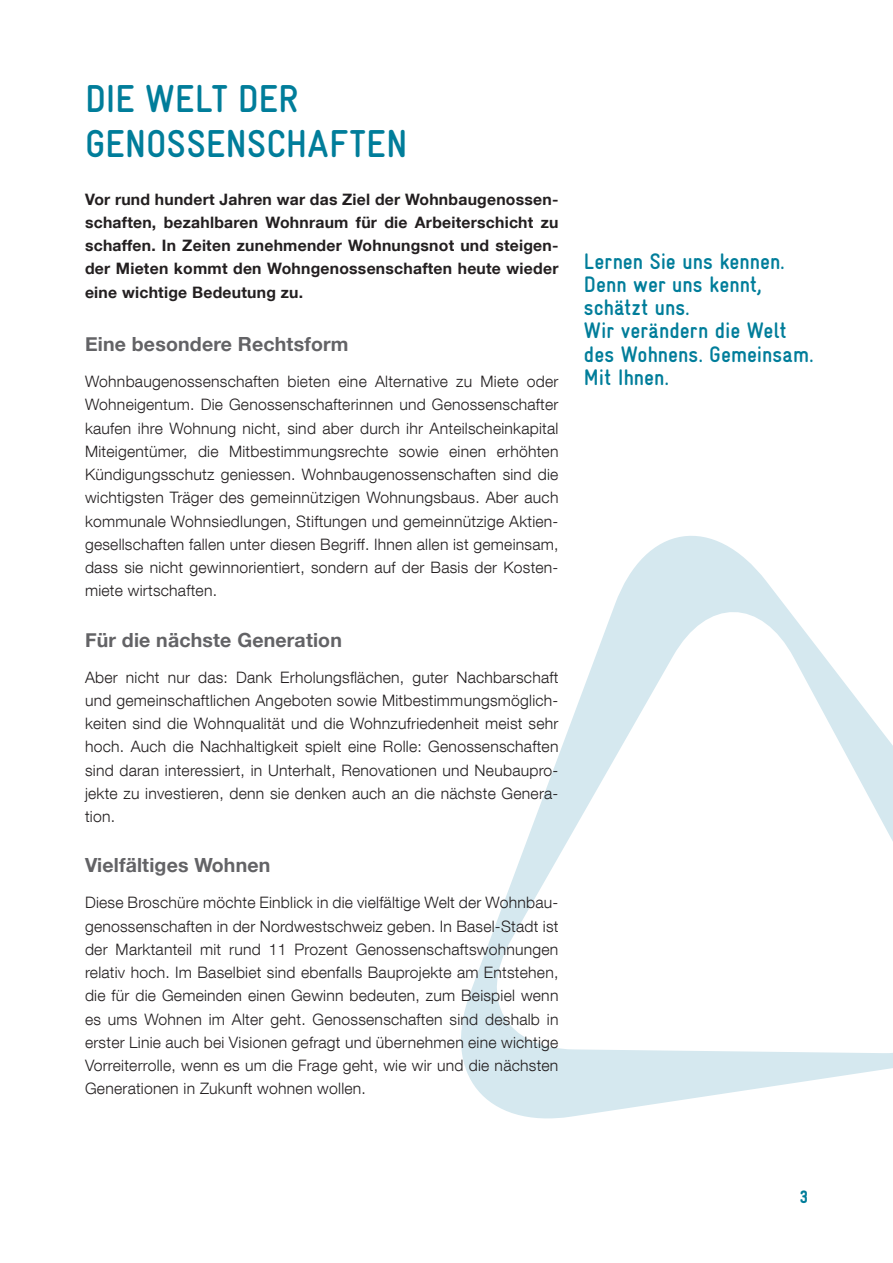
<style>
.page{position:relative;width:893px;height:1263px;background:#fff}
.page>*{position:absolute;margin:0;border:0;box-sizing:border-box;transform-origin:0 0}
._03_Titel_grün_versa{font:39px/45px "Gravur Condensed Bold CE";letter-spacing:.005em;color:#007d9a}
._01_WBG_Body_Zwische{font:22.5px/23.2px "Gravur Condensed Bold CE";color:#007d9a}
._03_WBG_Abschnitte{font:700 19.5px "Helvetica Neue";letter-spacing:.01em;color:#636366}
.t1{font:18px "Gravur Condensed Black CE";color:#007d9a}
._01_WBG_Body{font:300 15.75px/23.2px "Helvetica Neue LT Com";letter-spacing:.015em;color:#231f20;text-align:justify}
._01_WBG_Lead_schwarz{font:700 15.75px/23.2px "Helvetica Neue LT Com";letter-spacing:.015em;color:#231f20;text-align:justify}
</style>
<div class="page">
<svg style="left:461px;top:536px;width:432px;height:583px"></svg>
<p class="_03_Titel_grün_versa" style="left:85px;top:77px;width:324px">DIE WELT DER<br>GENOSSENSCHAFTEN</p>
<p class="_01_WBG_Lead_schwarz" style="left:85px;top:187px;width:475px">Vor rund hundert Jahren war das Ziel der Wohnbaugenossen&shy;schaften, bezahlbaren Wohnraum für die Arbeiterschicht zu schaffen. In Zeiten zunehmender Wohnungsnot und steigen&shy;der Mieten kommt den Wohngenossenschaften heute wieder eine wichtige Bedeutung zu.</p>
<p class="_03_WBG_Abschnitte" style="left:85px;top:329px;width:265px">Eine besondere Rechtsform</p>
<p class="_01_WBG_Body" style="left:85px;top:369px;width:475px">Wohnbaugenossenschaften bieten eine Alternative zu Miete oder Wohneigentum. Die Genossenschafterinnen und Genossenschafter kaufen ihre Wohnung nicht, sind aber durch ihr Anteilscheinkapital Miteigentümer, die Mitbestimmungsrechte sowie einen erhöhten Kündigungsschutz geniessen. Wohnbaugenossenschaften sind die wichtigsten Träger des gemeinnützigen Wohnungsbaus. Aber auch kommunale Wohnsiedlungen, Stiftungen und gemeinnützige Aktien&shy;gesellschaften fallen unter diesen Begriff. Ihnen allen ist gemeinsam, dass sie nicht gewinnorientiert, sondern auf der Basis der Kosten&shy;miete wirtschaften.</p>
<p class="_03_WBG_Abschnitte" style="left:85px;top:624px;width:258px">Für die nächste Generation</p>
<p class="_01_WBG_Body" style="left:85px;top:665px;width:475px">Aber nicht nur das: Dank Erholungsflächen, guter Nachbarschaft und gemeinschaftlichen Angeboten sowie Mitbestimmungsmöglich&shy;keiten sind die Wohnqualität und die Wohnzufriedenheit meist sehr hoch. Auch die Nachhaltigkeit spielt eine Rolle: Genossenschaften sind daran interessiert, in Unterhalt, Renovationen und Neubaupro&shy;jekte zu investieren, denn sie denken auch an die nächste Genera&shy;tion.</p>
<p class="_03_WBG_Abschnitte" style="left:85px;top:850px;width:187px">Vielfältiges Wohnen</p>
<p class="_01_WBG_Body" style="left:85px;top:891px;width:475px">Diese Broschüre möchte Einblick in die vielfältige Welt der Wohnbau&shy;genossenschaften in der Nordwestschweiz geben. In Basel-Stadt ist der Marktanteil mit rund 11 Prozent Genossenschaftswohnungen relativ hoch. Im Baselbiet sind ebenfalls Bauprojekte am Entstehen, die für die Gemeinden einen Gewinn bedeuten, zum Beispiel wenn es ums Wohnen im Alter geht. Genossenschaften sind deshalb in erster Linie auch bei Visionen gefragt und übernehmen eine wichtige Vorreiterrolle, wenn es um die Frage geht, wie wir und die nächsten Generationen in Zukunft wohnen wollen.</p>
<p class="_01_WBG_Body_Zwische" style="left:584px;top:249px;width:231px">Lernen Sie uns kennen.<br>Denn wer uns kennt, schätzt uns.<br>Wir verändern die Welt des Wohnens. Gemeinsam.<br>Mit Ihnen.</p>
<p class="t1" style="left:800px;top:1186px;width:10px">3</p>
</div>
